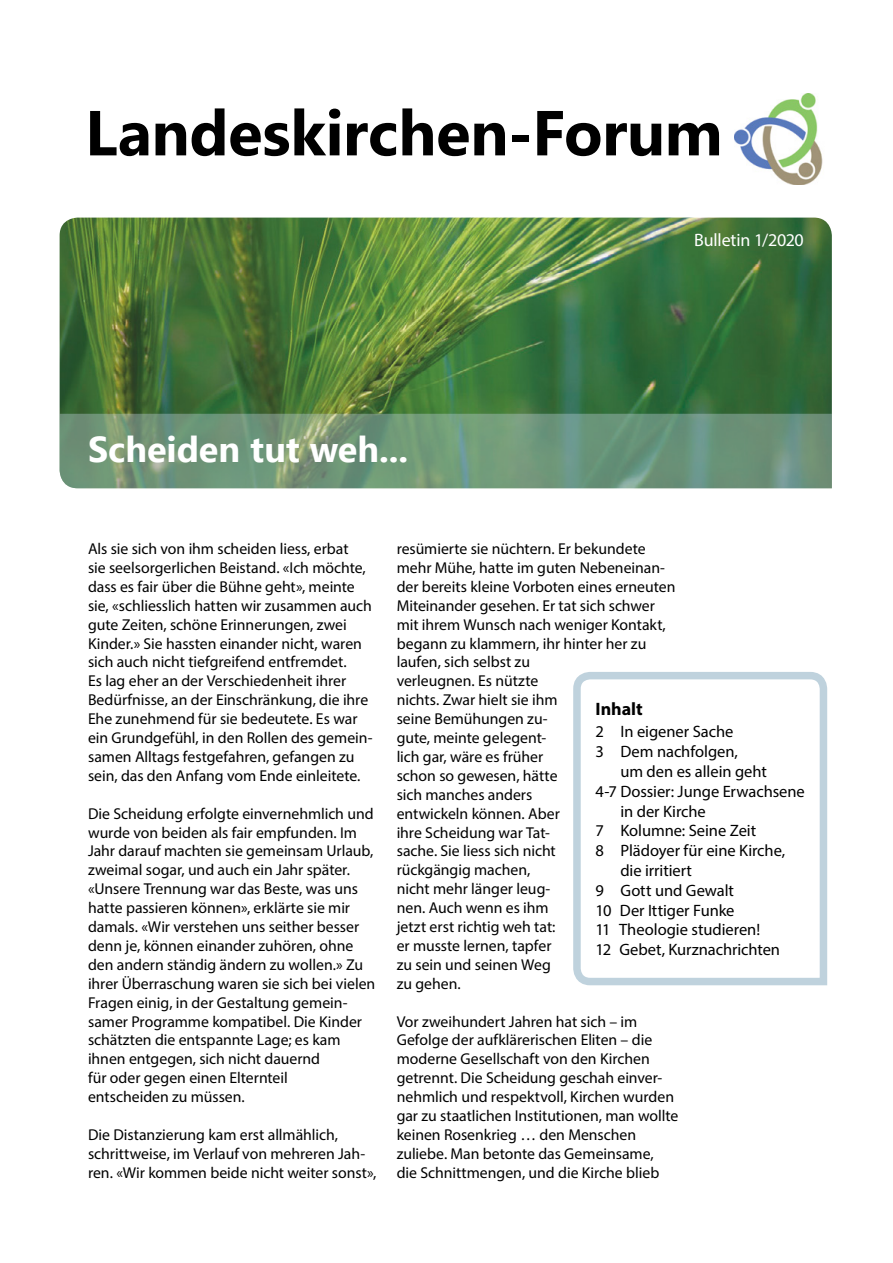
<style>
.page{position:relative;width:893px;height:1263px;background:#fff}
.page>*{position:absolute;margin:0;border:0;box-sizing:border-box;transform-origin:0 0}
.t1{font:700 63.45px "Ebrima";letter-spacing:-.005em;color:#000}
.t2{font:700 36px "Ebrima";color:#fff}
.t3{font:18px "Myriad Pro";letter-spacing:-.01em;color:#fff}
.t4{font:700 18px "Myriad Pro";color:#000}
.t5{font:16.5px "Myriad Pro";letter-spacing:-.005em;color:#000}
.t6{font:15.75px/18.9px "Myriad Pro";color:#000}
</style>
<div class="page">
<img style="left:60px;top:218px;width:772px;height:196px">
<svg style="left:60px;top:414px;width:772px;height:74px;background:#70957a"></svg>
<svg style="left:573px;top:672px;width:255px;height:314px"></svg>
<img style="left:735px;top:94px;width:88px;height:90px">
<h1 class="t1" style="left:85px;top:86px;width:639px">Landeskirchen-Forum</h1>
<h2 class="t2" style="left:88px;top:423px;width:322px">Scheiden tut weh...</h2>
<p class="t3" style="left:694px;top:229px;width:111px">Bulletin 1/2020</p>
<p class="t6" style="left:88px;top:539px;width:286px">Als sie sich von ihm scheiden liess, erbat<br>sie seelsorgerlichen Beistand. «Ich möchte, dass es fair über die Bühne geht», meinte sie, «schliesslich hatten wir zusammen auch gute Zeiten, schöne Erinnerungen, zwei Kinder.» Sie hassten einander nicht, waren sich auch nicht tiefgreifend entfremdet.<br>Es lag eher an der Verschiedenheit ihrer Bedürfnisse, an der Einschränkung, die ihre Ehe zunehmend für sie bedeutete. Es war ein Grundgefühl, in den Rollen des gemein&shy;samen Alltags festgefahren, gefangen zu sein, das den Anfang vom Ende einleitete.</p>
<p class="t6" style="left:88px;top:804px;width:289px">Die Scheidung erfolgte einvernehmlich und wurde von beiden als fair empfunden. Im Jahr darauf machten sie gemeinsam Urlaub, zweimal sogar, und auch ein Jahr später. «Unsere Trennung war das Beste, was uns hatte passieren können», erklärte sie mir damals. «Wir verstehen uns seither besser denn je, können einander zuhören, ohne den andern ständig ändern zu wollen.» Zu ihrer Überraschung waren sie sich bei vielen Fragen einig, in der Gestaltung gemein&shy;samer Programme kompatibel. Die Kinder schätzten die entspannte Lage; es kam ihnen entgegen, sich nicht dauernd<br>für oder gegen einen Elternteil<br>entscheiden zu müssen.</p>
<p class="t6" style="left:88px;top:1125px;width:290px">Die Distanzierung kam erst allmählich, schrittweise, im Verlauf von mehreren Jah&shy;ren. «Wir kommen beide nicht weiter sonst»,</p>
<p class="t6" style="left:397px;top:539px;width:280px">resümierte sie nüchtern. Er bekundete mehr Mühe, hatte im guten Nebeneinan&shy;der bereits kleine Vorboten eines erneuten<br>Miteinander gesehen. Er tat sich schwer mit ihrem Wunsch nach weniger Kontakt, begann zu klammern, ihr hinter her zu laufen, sich selbst zu<br>verleugnen. Es nützte<br>nichts. Zwar hielt sie ihm<br>seine Bemühungen zu-<br>gute, meinte gelegent-<br>lich gar, wäre es früher<br>schon so gewesen, hätte<br>sich manches anders<br>entwickeln können. Aber<br>ihre Scheidung war Tat-<br>sache. Sie liess sich nicht<br>rückgängig machen,<br>nicht mehr länger leug-<br>nen. Auch wenn es ihm<br>jetzt erst richtig weh tat:<br>er musste lernen, tapfer<br>zu sein und seinen Weg<br>zu gehen.</p>
<p class="t6" style="left:397px;top:1011px;width:283px">Vor zweihundert Jahren hat sich – im Gefolge der aufklärerischen Eliten – die moderne Gesellschaft von den Kirchen getrennt. Die Scheidung geschah einver&shy;nehmlich und respektvoll, Kirchen wurden gar zu staatlichen Institutionen, man wollte keinen Rosenkrieg … den Menschen zuliebe. Man betonte das Gemeinsame,<br>die Schnittmengen, und die Kirche blieb</p>
<p class="t4" style="left:596px;top:698px;width:49px">Inhalt</p>
<p class="t5" style="left:596px;top:722px;width:139px">2 In eigener Sache</p>
<p class="t5" style="left:596px;top:741px;width:144px">3 Dem nachfolgen,</p>
<p class="t5" style="left:620px;top:761px;width:148px">um den es allein geht</p>
<p class="t5" style="left:596px;top:781px;width:211px">4-7 Dossier: Junge Erwachsene</p>
<p class="t5" style="left:620px;top:801px;width:87px">in der Kirche</p>
<p class="t5" style="left:596px;top:821px;width:162px">7 Kolumne: Seine Zeit</p>
<p class="t5" style="left:596px;top:840px;width:191px">8 Plädoyer für eine Kirche,</p>
<p class="t5" style="left:620px;top:860px;width:73px">die irritiert</p>
<p class="t5" style="left:596px;top:880px;width:140px">9 Gott und Gewalt</p>
<p class="t5" style="left:596px;top:900px;width:140px">10 Der Ittiger Funke</p>
<p class="t5" style="left:596px;top:920px;width:166px">11 Theologie studieren!</p>
<p class="t5" style="left:596px;top:939px;width:186px">12 Gebet, Kurznachrichten</p>
</div>
